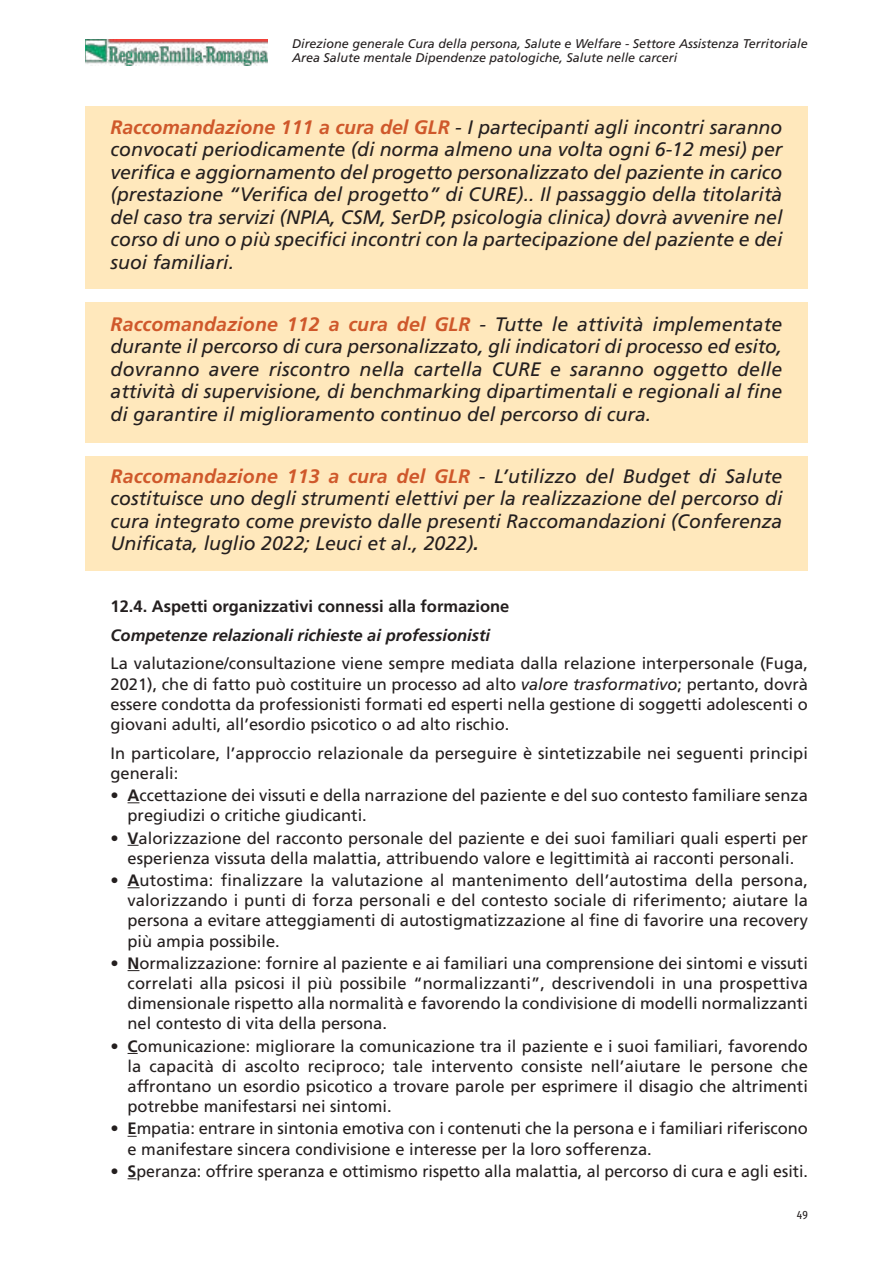
<style>
.page{position:relative;width:893px;height:1263px;background:#fff}
.page>*{position:absolute;margin:0;border:0;box-sizing:border-box;transform-origin:0 0}
.t1{font:italic 19.5px/22.5px "Frutiger";color:#241f1f;text-align:justify}
.t2{font:16.5px/20.2px "Frutiger";color:#241f1f;text-align:justify}
.t3{font:700 16.5px "Frutiger";color:#241f1f}
.t4{font:italic 700 16.5px "Frutiger";color:#241f1f}
.t5{font:italic 12.6px/14.2px "Frutiger";color:#241f1f}
.t6{font:12px "Fira Sans Condensed";color:#241f1f}
.s1{font-weight:700;color:#cf582b}
.s2{font-weight:700}
.s3{font-style:italic}
</style>
<div class="page">
<div style="left:85px;top:456px;width:723px;height:115px;background:#ffe8bc"></div>
<div style="left:85px;top:302px;width:723px;height:140px;background:#ffe8bc"></div>
<div style="left:85px;top:106px;width:723px;height:183px;background:#ffe8bc"></div>
<svg style="left:128px;top:887px;width:12px;height:1px"></svg>
<img style="left:85px;top:39px;width:182px;height:26px">
<p class="t5" style="left:292px;top:37px;width:517px">Direzione generale Cura della persona, Salute e Welfare - Settore Assistenza Territoriale<br>Area Salute mentale Dipendenze patologiche, Salute nelle carceri</p>
<p class="t1" style="left:111px;top:117px;width:673px"><span class="s1">Raccomandazione 111 a cura del GLR</span> - I partecipanti agli incontri saranno convocati periodicamente (di norma almeno una volta ogni 6-12 mesi) per verifica e aggiornamento del progetto personalizzato del paziente in carico (prestazione “Verifica del progetto” di CURE).. Il passaggio della titolarità del caso tra servizi (NPIA, CSM, SerDP, psicologia clinica) dovrà avvenire nel corso di uno o più specifici incontri con la partecipazione del paziente e dei suoi familiari.</p>
<p class="t1" style="left:111px;top:314px;width:673px"><span class="s1">Raccomandazione 112 a cura del GLR</span> - Tutte le attività implementate durante il percorso di cura personalizzato, gli indicatori di processo ed esito, dovranno avere riscontro nella cartella CURE e saranno oggetto delle attività di supervisione, di benchmarking dipartimentali e regionali al fine di garantire il miglioramento continuo del percorso di cura.</p>
<p class="t1" style="left:111px;top:466px;width:673px"><span class="s1">Raccomandazione 113 a cura del GLR</span> - L’utilizzo del Budget di Salute costituisce uno degli strumenti elettivi per la realizzazione del percorso di cura integrato come previsto dalle presenti Raccomandazioni (Conferenza Unificata, luglio 2022; Leuci et al., 2022)<span class="s2">.</span></p>
<p class="t3" style="left:111px;top:600px;width:400px">12.4. Aspetti organizzativi connessi alla formazione</p>
<p class="t4" style="left:111px;top:628px;width:381px">Competenze relazionali richieste ai professionisti</p>
<p class="t2" style="left:111px;top:655px;width:699px">La valutazione/consultazione viene sempre mediata dalla relazione interpersonale (Fuga, 2021), che di fatto può costituire un processo ad alto <span class="s3">valore trasformativo</span>; pertanto, dovrà essere condotta da professionisti formati ed esperti nella gestione di soggetti adolescenti o giovani adulti, all’esordio psicotico o ad alto rischio.</p>
<p class="t2" style="left:111px;top:744px;width:699px">In particolare, l’approccio relazionale da perseguire è sintetizzabile nei seguenti principi generali:</p>
<p class="t2" style="left:128px;top:786px;width:682px;text-indent:-17px">• <span class="s2">A</span>ccettazione dei vissuti e della narrazione del paziente e del suo contesto familiare senza pregiudizi o critiche giudicanti.</p>
<p class="t2" style="left:111px;top:829px;width:699px;text-align:center">• <span class="s2">V</span>alorizzazione del racconto personale del paziente e dei suoi familiari quali esperti per esperienza vissuta della malattia, attribuendo valore e legittimità ai racconti personali.</p>
<p class="t2" style="left:128px;top:871px;width:682px;text-indent:-17px">• <span class="s2">A</span>utostima: finalizzare la valutazione al mantenimento dell’autostima della persona, valorizzando i punti di forza personali e del contesto sociale di riferimento; aiutare la persona a evitare atteggiamenti di autostigmatizzazione al fine di favorire una recovery più ampia possibile.</p>
<p class="t2" style="left:128px;top:954px;width:682px;text-indent:-17px">• <span class="s2">N</span>ormalizzazione: fornire al paziente e ai familiari una comprensione dei sintomi e vissuti correlati alla psicosi il più possibile “normalizzanti”, descrivendoli in una prospettiva dimensionale rispetto alla normalità e favorendo la condivisione di modelli normalizzanti nel contesto di vita della persona.</p>
<p class="t2" style="left:128px;top:1037px;width:682px;text-indent:-17px">• <span class="s2">C</span>omunicazione: migliorare la comunicazione tra il paziente e i suoi familiari, favorendo la capacità di ascolto reciproco; tale intervento consiste nell’aiutare le persone che affrontano un esordio psicotico a trovare parole per esprimere il disagio che altrimenti potrebbe manifestarsi nei sintomi.</p>
<p class="t2" style="left:128px;top:1120px;width:682px;text-indent:-17px">• <span class="s2">E</span>mpatia: entrare in sintonia emotiva con i contenuti che la persona e i familiari riferiscono e manifestare sincera condivisione e interesse per la loro sofferenza.</p>
<p class="t2" style="left:111px;top:1162px;width:699px">• <span class="s2">S</span>peranza: offrire speranza e ottimismo rispetto alla malattia, al percorso di cura e agli esiti.</p>
<p class="t6" style="left:797px;top:1206px;width:12px">49</p>
</div>
